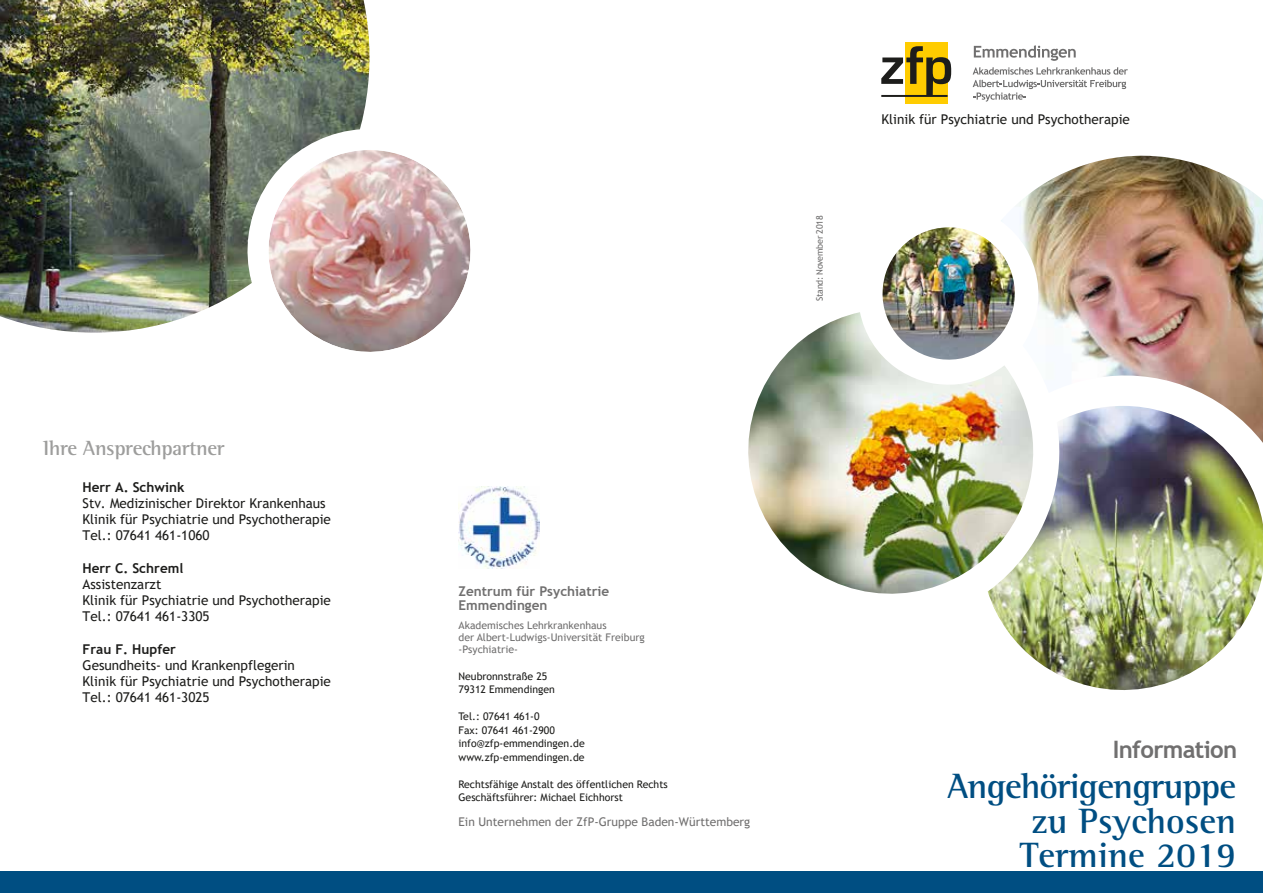
<style>
.page{position:relative;width:1263px;height:893px;background:#fff}
.page>*{position:absolute;margin:0;border:0;box-sizing:border-box;transform-origin:0 0}
.t1{font:700 36px/34.5px "Rotis Semi Serif Std";color:#004e82;text-align:right}
.t2{font:700 24px "Trebuchet MS";letter-spacing:-.03em;color:#706f6f}
.t3{font:700 21px "Rotis Semi Serif Std";letter-spacing:-.02em;color:#9d9d9c}
.t4{font:13.5px/16.2px "Trebuchet MS";color:#1d1d1b}
.t5{font:700 13.5px "Trebuchet MS";color:#1d1d1b}
.t6{font:700 13.5px/13.5px "Trebuchet MS";color:#706f6f}
.t7{font:12px "Trebuchet MS";color:#706f6f}
.t8{font:10.5px/13.5px "Trebuchet MS";color:#1d1d1b}
.t9{font:10.5px/12px "Trebuchet MS";color:#706f6f}
.t10{font:9px "Trebuchet MS";letter-spacing:-.03em;color:#706f6f}
</style>
<div class="page">
<img style="left:990px;top:443px;width:273px;height:247px">
<img style="left:882px;top:227px;width:118px;height:85px">
<img style="left:1000px;top:156px;width:263px;height:287px">
<img style="left:0;top:0;width:369px;height:333px">
<div style="left:0;top:871px;width:1263px;height:22px;background:#004e82"></div>
<div style="left:905px;top:42px;width:42px;height:61px;background:#fc0"></div>
<svg style="left:881px;top:46px;width:70px;height:51px"></svg>
<svg style="left:974px;top:45px;width:102px;height:16px"></svg>
<svg style="left:973px;top:67px;width:155px;height:35px"></svg>
<img style="left:748px;top:312px;width:296px;height:286px">
<img style="left:243px;top:95px;width:228px;height:257px">
<img style="left:459px;top:487px;width:80px;height:81px">
<h3 class="t3" style="left:43px;top:435px;width:183px">Ihre Ansprechpartner</h3>
<p class="t5" style="left:83px;top:478px;width:103px">Herr A. Schwink</p>
<p class="t4" style="left:83px;top:495px;width:250px">Stv. Medizinischer Direktor Krankenhaus<br>Klinik für Psychiatrie und Psychotherapie<br>Tel.: 07641 461-1060</p>
<p class="t5" style="left:83px;top:559px;width:102px">Herr C. Schreml</p>
<p class="t4" style="left:83px;top:576px;width:250px">Assistenzarzt<br>Klinik für Psychiatrie und Psychotherapie<br>Tel.: 07641 461-3305</p>
<p class="t5" style="left:83px;top:640px;width:95px">Frau F. Hupfer</p>
<p class="t4" style="left:83px;top:657px;width:250px">Gesundheits- und Krankenpflegerin<br>Klinik für Psychiatrie und Psychotherapie<br>Tel.: 07641 461-3025</p>
<p class="t10" style="left:814px;top:301px;width:87px;rotate:-90deg">Stand: November 2018</p>
<p class="t4" style="left:881px;top:111px;width:250px">Klinik für Psychiatrie und Psychotherapie</p>
<p class="t6" style="left:458px;top:585px;width:152px">Zentrum für Psychiatrie<br>Emmendingen</p>
<p class="t9" style="left:458px;top:620px;width:188px">Akademisches Lehrkrankenhaus<br>der Albert-Ludwigs-Universität Freiburg -Psychiatrie-</p>
<p class="t8" style="left:458px;top:669px;width:98px">Neubronnstraße 25<br>79312 Emmendingen</p>
<p class="t8" style="left:458px;top:709px;width:128px">Tel.: 07641 461-0<br>Fax: 07641 461-2900 info@zfp-emmendingen.de www.zfp-emmendingen.de</p>
<p class="t8" style="left:458px;top:777px;width:211px">Rechtsfähige Anstalt des öffentlichen Rechts<br>Geschäftsführer: Michael Eichhorst</p>
<p class="t7" style="left:458px;top:814px;width:293px">Ein Unternehmen der ZfP-Gruppe Baden-Württemberg</p>
<h2 class="t2" style="left:1113px;top:734px;width:126px">Information</h2>
<h1 class="t1" style="left:947px;top:769px;width:291px">Angehörigengruppe zu Psychosen<br>Termine 2019</h1>
</div>
